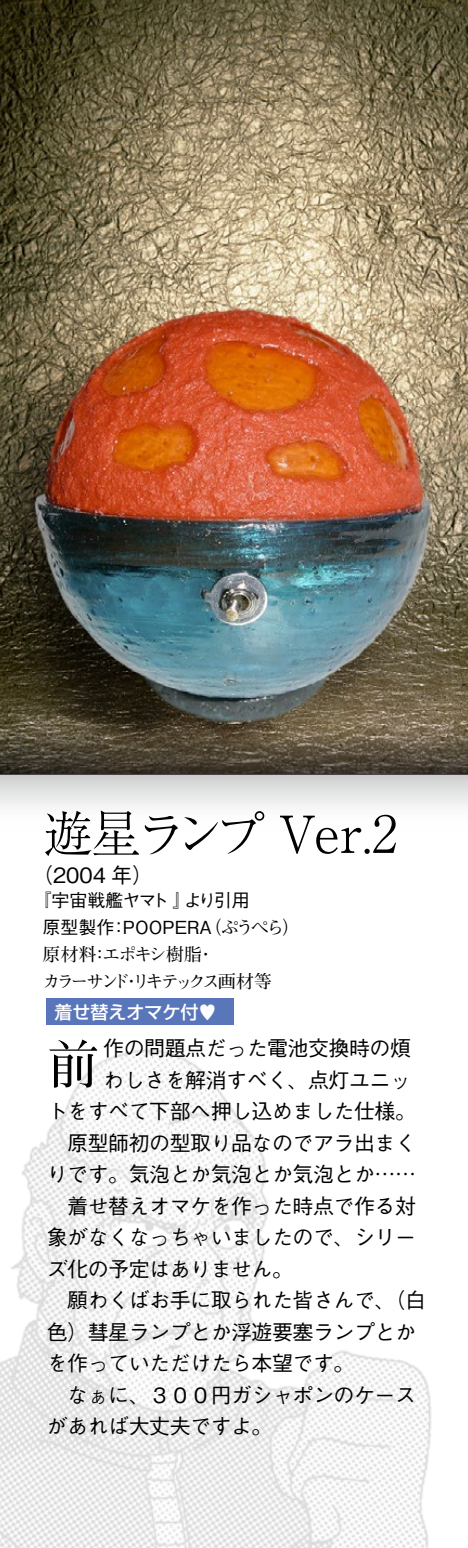
<style>
.page{position:relative;width:468px;height:1548px;background:#fff}
.page>*{position:absolute;margin:0;border:0;box-sizing:border-box;transform-origin:0 0}
.t1{font:700 52.5px "Futo Min A101 Pro";color:#000}
.t2{font:300 51px "Ryumin Pro";letter-spacing:-.085em;color:#000}
.t3{font:500 21px "Gothic BBB Pro";letter-spacing:-.025em;color:#000}
.t4{font:500 18px/27px "Gothic BBB Pro";color:#000}
.t5{font:700 18px/27px "Futo Min A101 Pro";letter-spacing:-.145em;color:#000}
.t6{font:500 18px "Shin Go Pro";color:#fff}
.s1{font-family:"Futo Min A101 Pro";font-weight:700}
</style>
<div class="page">
<img style="left:0;top:998px;width:432px;height:550px">
<div style="left:47px;top:998px;width:187px;height:27px;background:#5976ba"></div>
<img style="left:0;top:0;width:468px;height:714px">
<div style="left:0;top:774px;width:468px;height:59px;background:linear-gradient(to bottom,#d2d2d3,#fff)"></div>
<svg style="left:0;top:714px;width:468px;height:60px;background:#584e3d"></svg>
<h2 class="t2" style="left:43px;top:794px;width:356px">遊星ランプ Ver.2</h2>
<p class="t3" style="left:32px;top:858px;width:123px">（2004 年）</p>
<p class="t4" style="left:43px;top:884px;width:259px;text-indent:-9px">『宇宙戦艦ヤマト』より引用<br>原型製作：POOPERA<span class="s1">（ぷうぺら）</span></p>
<p class="t5" style="left:43px;top:938px;width:231px">原材料：エポキシ樹脂・<br>カラーサンド・リキテックス画材等</p>
<p class="t6" style="left:55px;top:997px;width:164px">着せ替えオマケ付♥</p>
<h1 class="t1" style="left:47px;top:1023px;width:54px">前</h1>
<p class="t3" style="left:103px;top:1031px;width:309px">作の問題点だった電池交換時の煩</p>
<p class="t3" style="left:103px;top:1063px;width:309px">わしさを解消すべく、点灯ユニッ</p>
<p class="t3" style="left:47px;top:1094px;width:371px">トをすべて下部へ押し込めました仕様。</p>
<p class="t3" style="left:47px;top:1126px;width:371px">　原型師初の型取り品なのでアラ出まく</p>
<p class="t3" style="left:47px;top:1157px;width:391px">りです。気泡とか気泡とか気泡とか……　</p>
<p class="t3" style="left:47px;top:1189px;width:371px">　着せ替えオマケを作った時点で作る対</p>
<p class="t3" style="left:47px;top:1220px;width:371px">象がなくなっちゃいましたので、シリー</p>
<p class="t3" style="left:47px;top:1252px;width:248px">ズ化の予定はありません。</p>
<p class="t3" style="left:47px;top:1283px;width:381px">　願わくばお手に取られた皆さんで、（白</p>
<p class="t3" style="left:47px;top:1315px;width:371px">色）彗星ランプとか浮遊要塞ランプとか</p>
<p class="t3" style="left:47px;top:1346px;width:309px">を作っていただけたら本望です。</p>
<p class="t3" style="left:47px;top:1378px;width:371px">　なぁに、３００円ガシャポンのケース</p>
<p class="t3" style="left:47px;top:1409px;width:227px">があれば大丈夫ですよ。</p>
</div>
